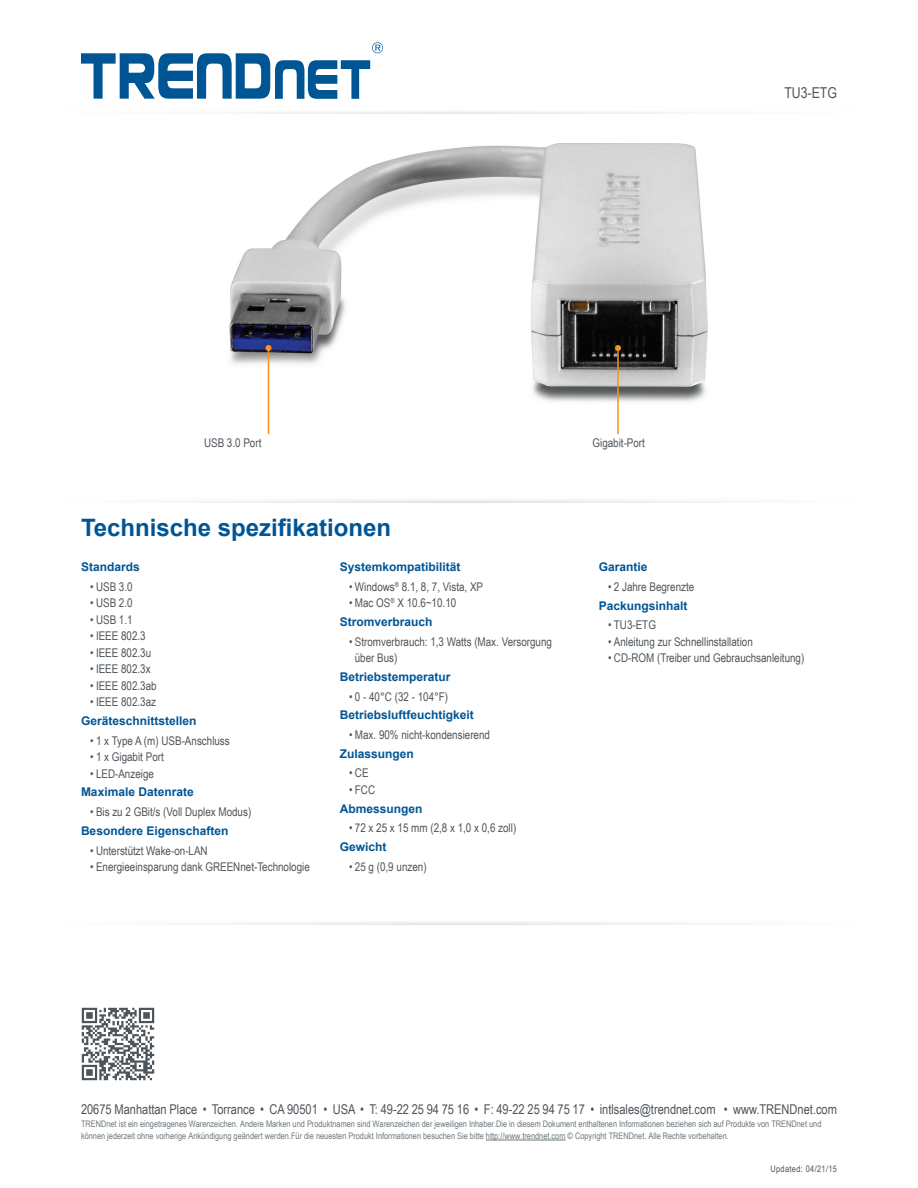
<style>
.page{position:relative;width:918px;height:1188px;background:#fff}
.page>*{position:absolute;margin:0;border:0;box-sizing:border-box;transform-origin:0 0}
.t1{font:700 24px "Arial";color:#005595}
.t2{font:15px "Arial Narrow";color:#4d545a}
.t3{font:13.5px "Arial Narrow";color:#4d545a}
.spec_header{font:12px/16.5px "Arial Narrow";color:#4d545a}
.spec_header-2{font:700 12px "Arial";color:#005595}
.t4{font:9px/12px "Arial Narrow";color:#6e777c}
.t5{font:9px "Arial Narrow";letter-spacing:.04em;color:#4d545a}
</style>
<div class="page">
<svg style="left:201px;top:111px;width:517px;height:3px"></svg>
<svg style="left:81px;top:42px;width:302px;height:57px"></svg>
<img style="left:81px;top:1007px;width:74px;height:74px">
<img style="left:229px;top:143px;width:479px;height:262px">
<hr style="left:617px;top:348px;width:2px;height:86px;background:#f7931d">
<svg style="left:615px;top:345px;width:6px;height:6px"></svg>
<hr style="left:268px;top:348px;width:1px;height:86px;background:#f7931d">
<svg style="left:266px;top:345px;width:6px;height:6px"></svg>
<hr style="left:486px;top:1140px;width:80px;height:1px;background:#6e777c">
<p class="spec_header" style="left:204px;top:434px;width:59px">USB 3.0 Port</p>
<p class="spec_header" style="left:592px;top:434px;width:54px">Gigabit-Port</p>
<p class="t2" style="left:784px;top:81px;width:54px">TU3-ETG</p>
<p class="t1" style="left:81px;top:512px;width:312px">Technische spezifikationen</p>
<p class="spec_header-2" style="left:81px;top:559px;width:60px">Standards</p>
<p class="spec_header" style="left:90px;top:578px;width:44px">• USB 3.0</p>
<p class="spec_header" style="left:90px;top:594px;width:44px">• USB 2.0</p>
<p class="spec_header" style="left:90px;top:611px;width:44px">• USB 1.1</p>
<p class="spec_header" style="left:90px;top:627px;width:57px">• IEEE 802.3</p>
<p class="spec_header" style="left:90px;top:644px;width:62px">• IEEE 802.3u</p>
<p class="spec_header" style="left:90px;top:660px;width:62px">• IEEE 802.3x</p>
<p class="spec_header" style="left:90px;top:677px;width:68px">• IEEE 802.3ab</p>
<p class="spec_header" style="left:90px;top:693px;width:67px">• IEEE 802.3az</p>
<p class="spec_header-2" style="left:81px;top:713px;width:117px">Geräteschnittstellen</p>
<p class="spec_header" style="left:90px;top:732px;width:141px">• 1 x Type A (m) USB-Anschluss</p>
<p class="spec_header" style="left:90px;top:748px;width:75px">• 1 x Gigabit Port</p>
<p class="spec_header" style="left:90px;top:765px;width:65px">• LED-Anzeige</p>
<p class="spec_header-2" style="left:81px;top:784px;width:114px">Maximale Datenrate</p>
<p class="spec_header" style="left:90px;top:803px;width:163px">• Bis zu 2 GBit/s (Voll Duplex Modus)</p>
<p class="spec_header-2" style="left:81px;top:823px;width:149px">Besondere Eigenschaften</p>
<p class="spec_header" style="left:90px;top:842px;width:119px">• Unterstützt Wake-on-LAN</p>
<p class="spec_header" style="left:90px;top:858px;width:221px">• Energieeinsparung dank GREENnet-Technologie</p>
<p class="spec_header-2" style="left:340px;top:559px;width:122px">Systemkompatibilität</p>
<p class="spec_header" style="left:349px;top:578px;width:135px">• Windows<sup>®</sup> 8.1, 8, 7, Vista, XP</p>
<p class="spec_header" style="left:349px;top:594px;width:109px">• Mac OS<sup>®</sup> X 10.6~10.10</p>
<p class="spec_header-2" style="left:340px;top:614px;width:94px">Stromverbrauch</p>
<p class="spec_header" style="left:355px;top:633px;width:199px;text-indent:-5px">• Stromverbrauch: 1,3 Watts (Max. Versorgung über Bus)</p>
<p class="spec_header-2" style="left:340px;top:669px;width:112px">Betriebstemperatur</p>
<p class="spec_header" style="left:349px;top:688px;width:100px">• 0 - 40°C (32 - 104°F)</p>
<p class="spec_header-2" style="left:340px;top:707px;width:136px">Betriebsluftfeuchtigkeit</p>
<p class="spec_header" style="left:349px;top:726px;width:142px">• Max. 90% nicht-kondensierend</p>
<p class="spec_header-2" style="left:340px;top:746px;width:76px">Zulassungen</p>
<p class="spec_header" style="left:349px;top:765px;width:21px">• CE</p>
<p class="spec_header" style="left:349px;top:781px;width:27px">• FCC</p>
<p class="spec_header-2" style="left:340px;top:800px;width:84px">Abmessungen</p>
<p class="spec_header" style="left:349px;top:819px;width:169px">• 72 x 25 x 15 mm (2,8 x 1,0 x 0,6 zoll)</p>
<p class="spec_header-2" style="left:340px;top:839px;width:48px">Gewicht</p>
<p class="spec_header" style="left:349px;top:858px;width:79px">• 25 g (0,9 unzen)</p>
<p class="spec_header-2" style="left:599px;top:559px;width:50px">Garantie</p>
<p class="spec_header" style="left:608px;top:578px;width:88px">• 2 Jahre Begrenzte</p>
<p class="spec_header-2" style="left:599px;top:597px;width:90px">Packungsinhalt</p>
<p class="spec_header" style="left:608px;top:616px;width:49px">• TU3-ETG</p>
<p class="spec_header" style="left:608px;top:633px;width:146px">• Anleitung zur Schnellinstallation</p>
<p class="spec_header" style="left:608px;top:649px;width:198px">• CD-ROM (Treiber und Gebrauchsanleitung)</p>
<p class="t3" style="left:81px;top:1099px;width:758px">20675 Manhattan Place • Torrance • CA 90501 • USA • T: 49-22 25 94 75 16 • F: 49-22 25 94 75 17 • intlsales@trendnet.com • www.TRENDnet.com</p>
<p class="t4" style="left:81px;top:1118px;width:742px">TRENDnet ist ein eingetragenes Warenzeichen. Andere Marken und Produktnamen sind Warenzeichen der jeweiligen Inhaber.Die in diesem Dokument enthaltenen Informationen beziehen sich auf Produkte von TRENDnet und können jederzeit ohne vorherige Ankündigung geändert werden.Für die neuesten Produkt Informationen besuchen Sie bitte http://www.trendnet.com © Copyright TRENDnet. Alle Rechte vorbehalten.</p>
<p class="t5" style="left:771px;top:1162px;width:68px">Updated: 04/21/15</p>
</div>
